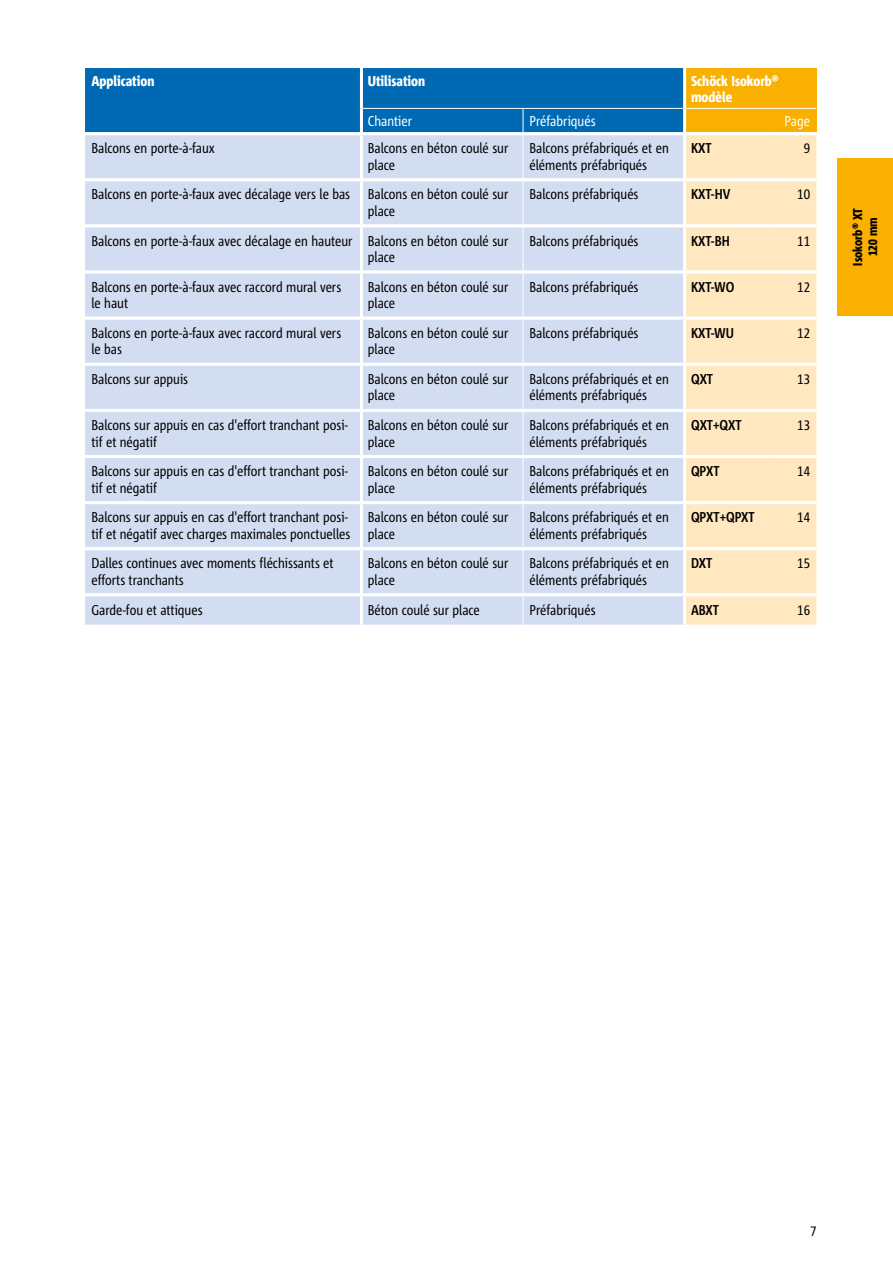
<style>
.page{position:relative;width:893px;height:1263px;background:#fff}
.page>*{position:absolute;margin:0;border:0;box-sizing:border-box;transform-origin:0 0}
.t1{font:14.25px/16.5px "Corpid Cd Schoeck";color:#000}
.t2{font:700 14.25px "Corpid Cd Schoeck";color:#000}
.t3{font:800 14.25px/16.5px "Corpid Cd Schoeck";color:#fff}
.t4{font:14.25px "Corpid Cd Schoeck";color:#fff}
.t5{font:800 12.75px/15px "Corpid Cd Schoeck";color:#000;text-align:center}
</style>
<div class="page">
<div style="left:838px;top:158px;width:55px;height:158px;background:#f9b000"></div>
<svg style="left:85px;top:68px;width:731px;height:557px;background:#c9d5e0"></svg>
<hr style="left:360px;top:596px;width:3px;height:29px;background:#fff">
<hr style="left:683px;top:596px;width:3px;height:29px;background:#fff">
<p class="t3" style="left:91px;top:72px;width:64px">Application</p>
<p class="t3" style="left:368px;top:72px;width:59px">Utilisation</p>
<p class="t3" style="left:691px;top:72px;width:89px">Schöck Isokorb® modèle</p>
<p class="t4" style="left:368px;top:112px;width:46px">Chantier</p>
<p class="t4" style="left:529px;top:112px;width:68px">Préfabriqués</p>
<p class="t4" style="left:784px;top:112px;width:27px">Page</p>
<p class="t1" style="left:91px;top:140px;width:125px">Balcons en porte-à-faux</p>
<p class="t1" style="left:368px;top:140px;width:142px">Balcons en béton coulé sur place</p>
<p class="t1" style="left:529px;top:140px;width:141px">Balcons préfabriqués et en éléments préfabriqués</p>
<p class="t2" style="left:691px;top:139px;width:22px">KXT</p>
<p class="t1" style="left:804px;top:140px;width:8px">9</p>
<p class="t1" style="left:368px;top:186px;width:142px;text-indent:-276px">Balcons en porte-à-faux avec décalage vers le bas Balcons en béton coulé sur place</p>
<p class="t1" style="left:529px;top:186px;width:111px">Balcons préfabriqués</p>
<p class="t2" style="left:691px;top:186px;width:41px">KXT-HV</p>
<p class="t1" style="left:797px;top:186px;width:14px">10</p>
<p class="t1" style="left:368px;top:232px;width:142px;text-indent:-276px">Balcons en porte-à-faux avec décalage en hauteur Balcons en béton coulé sur place</p>
<p class="t1" style="left:529px;top:232px;width:111px">Balcons préfabriqués</p>
<p class="t2" style="left:691px;top:232px;width:40px">KXT-BH</p>
<p class="t1" style="left:797px;top:232px;width:14px">11</p>
<p class="t1" style="left:91px;top:278px;width:251px">Balcons en porte-à-faux avec raccord mural vers le haut</p>
<p class="t1" style="left:368px;top:278px;width:142px">Balcons en béton coulé sur place</p>
<p class="t1" style="left:529px;top:278px;width:111px">Balcons préfabriqués</p>
<p class="t2" style="left:691px;top:278px;width:45px">KXT-WO</p>
<p class="t1" style="left:797px;top:278px;width:14px">12</p>
<p class="t1" style="left:91px;top:324px;width:251px">Balcons en porte-à-faux avec raccord mural vers le bas</p>
<p class="t1" style="left:368px;top:324px;width:142px">Balcons en béton coulé sur place</p>
<p class="t1" style="left:529px;top:324px;width:111px">Balcons préfabriqués</p>
<p class="t2" style="left:691px;top:324px;width:45px">KXT-WU</p>
<p class="t1" style="left:797px;top:324px;width:14px">12</p>
<p class="t1" style="left:91px;top:371px;width:98px">Balcons sur appuis</p>
<p class="t1" style="left:368px;top:371px;width:142px">Balcons en béton coulé sur place</p>
<p class="t1" style="left:529px;top:371px;width:141px">Balcons préfabriqués et en éléments préfabriqués</p>
<p class="t2" style="left:691px;top:370px;width:24px">QXT</p>
<p class="t1" style="left:797px;top:371px;width:14px">13</p>
<p class="t1" style="left:91px;top:417px;width:258px">Balcons sur appuis en cas d'effort tranchant posi&shy;tif et négatif</p>
<p class="t1" style="left:368px;top:417px;width:142px">Balcons en béton coulé sur place</p>
<p class="t1" style="left:529px;top:417px;width:141px">Balcons préfabriqués et en éléments préfabriqués</p>
<p class="t2" style="left:691px;top:416px;width:52px">QXT+QXT</p>
<p class="t1" style="left:797px;top:417px;width:14px">13</p>
<p class="t1" style="left:91px;top:463px;width:258px">Balcons sur appuis en cas d'effort tranchant posi&shy;tif et négatif</p>
<p class="t1" style="left:368px;top:463px;width:142px">Balcons en béton coulé sur place</p>
<p class="t1" style="left:529px;top:463px;width:141px">Balcons préfabriqués et en éléments préfabriqués</p>
<p class="t2" style="left:691px;top:462px;width:30px">QPXT</p>
<p class="t1" style="left:797px;top:463px;width:14px">14</p>
<p class="t1" style="left:91px;top:509px;width:260px">Balcons sur appuis en cas d'effort tranchant posi&shy;tif et négatif avec charges maximales ponctuelles</p>
<p class="t1" style="left:368px;top:509px;width:142px">Balcons en béton coulé sur place</p>
<p class="t1" style="left:529px;top:509px;width:141px">Balcons préfabriqués et en éléments préfabriqués</p>
<p class="t2" style="left:691px;top:508px;width:65px">QPXT+QPXT</p>
<p class="t1" style="left:797px;top:509px;width:14px">14</p>
<p class="t1" style="left:91px;top:555px;width:244px">Dalles continues avec moments fléchissants et efforts tranchants</p>
<p class="t1" style="left:368px;top:555px;width:142px">Balcons en béton coulé sur place</p>
<p class="t1" style="left:529px;top:555px;width:141px">Balcons préfabriqués et en éléments préfabriqués</p>
<p class="t2" style="left:691px;top:554px;width:23px">DXT</p>
<p class="t1" style="left:797px;top:555px;width:14px">15</p>
<p class="t1" style="left:91px;top:601px;width:113px">Garde-fou et attiques</p>
<p class="t1" style="left:368px;top:601px;width:114px">Béton coulé sur place</p>
<p class="t1" style="left:529px;top:601px;width:68px">Préfabriqués</p>
<p class="t2" style="left:691px;top:600px;width:30px">ABXT</p>
<p class="t1" style="left:797px;top:601px;width:14px">16</p>
<p class="t5" style="left:850px;top:266px;width:59px;rotate:-90deg">Isokorb® XT<br>120 mm</p>
<p class="t1" style="left:810px;top:1222px;width:8px">7</p>
</div>
